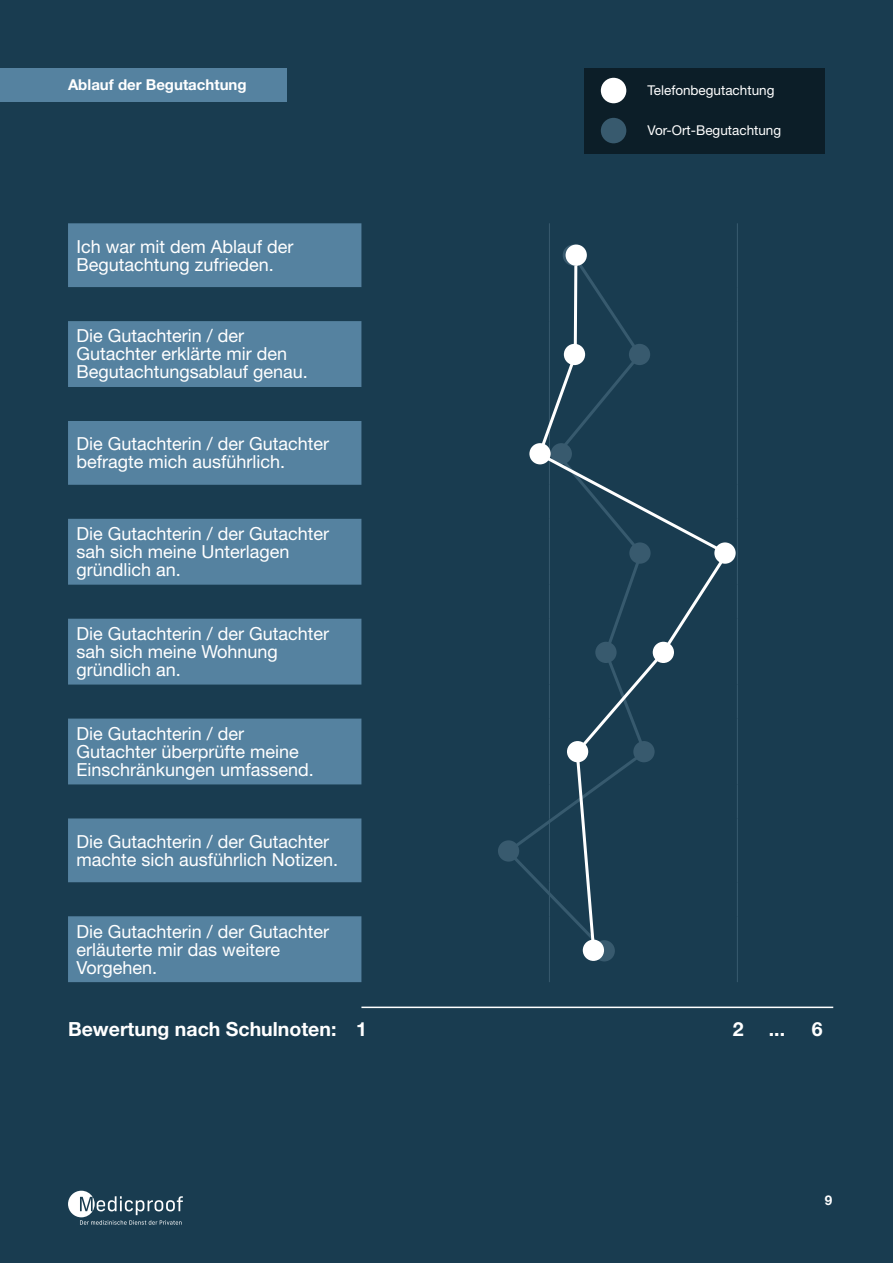
<style>
.page{position:relative;width:893px;height:1263px;background:#193c50}
.page>*{position:absolute;margin:0;border:0;box-sizing:border-box;transform-origin:0 0}
.t1{font:700 19.5px "Helvetica Neue LT Std";color:#fff}
.t2{font:18px/18px "Helvetica Neue LT Std";color:#fff}
.t3{font:700 15px "Helvetica Neue LT Std";color:#fff}
.t4{font:13.5px "Helvetica Neue LT Std";color:#fff}
.t5{font:700 13.5px "Helvetica Neue LT Std";color:#fff}
</style>
<div class="page">
<svg style="left:68px;top:1191px;width:115px;height:34px"></svg>
<div style="left:584px;top:68px;width:241px;height:85px;background:#0c1e28"></div>
<div style="left:0;top:68px;width:286px;height:33px;background:#5582a0"></div>
<svg style="left:68px;top:223px;width:293px;height:759px;fill:#5582a0"></svg>
<hr style="left:549px;top:223px;width:1px;height:64px;background:#385a6e">
<hr style="left:737px;top:223px;width:1px;height:64px;background:#385a6e">
<hr style="left:737px;top:287px;width:1px;height:34px;background:#385a6e">
<hr style="left:737px;top:321px;width:1px;height:66px;background:#385a6e">
<hr style="left:737px;top:387px;width:1px;height:34px;background:#385a6e">
<hr style="left:737px;top:421px;width:1px;height:64px;background:#385a6e">
<hr style="left:737px;top:485px;width:1px;height:34px;background:#385a6e">
<hr style="left:737px;top:519px;width:1px;height:66px;background:#385a6e">
<hr style="left:737px;top:585px;width:1px;height:34px;background:#385a6e">
<hr style="left:737px;top:619px;width:1px;height:65px;background:#385a6e">
<hr style="left:737px;top:684px;width:1px;height:34px;background:#385a6e">
<hr style="left:737px;top:718px;width:1px;height:66px;background:#385a6e">
<hr style="left:737px;top:784px;width:1px;height:34px;background:#385a6e">
<hr style="left:737px;top:818px;width:1px;height:64px;background:#385a6e">
<hr style="left:737px;top:882px;width:1px;height:34px;background:#385a6e">
<hr style="left:549px;top:916px;width:1px;height:66px;background:#385a6e">
<hr style="left:737px;top:916px;width:1px;height:66px;background:#385a6e">
<hr style="left:361px;top:1006px;width:472px;height:2px;background:#fff">
<div style="left:601px;top:78px;width:25px;height:25px;background:#fff;border-radius:50%"></div>
<div style="left:601px;top:118px;width:25px;height:25px;background:#385a6e;border-radius:50%"></div>
<svg style="left:536px;top:262px;width:193px;height:690px"></svg>
<svg style="left:563px;top:245px;width:21px;height:21px"></svg>
<div style="left:629px;top:344px;width:21px;height:21px;background:#385a6e;border-radius:50%"></div>
<div style="left:629px;top:542px;width:22px;height:22px;background:#385a6e;border-radius:50%"></div>
<div style="left:595px;top:642px;width:22px;height:21px;background:#385a6e;border-radius:50%"></div>
<div style="left:633px;top:741px;width:22px;height:21px;background:#385a6e;border-radius:50%"></div>
<div style="left:498px;top:840px;width:21px;height:22px;background:#385a6e;border-radius:50%"></div>
<div style="left:566px;top:245px;width:21px;height:21px;background:#fff;border-radius:50%"></div>
<div style="left:564px;top:344px;width:21px;height:21px;background:#fff;border-radius:50%"></div>
<div style="left:529px;top:443px;width:22px;height:21px;background:#fff;border-radius:50%"></div>
<div style="left:714px;top:542px;width:22px;height:22px;background:#fff;border-radius:50%"></div>
<div style="left:653px;top:642px;width:21px;height:21px;background:#fff;border-radius:50%"></div>
<div style="left:567px;top:741px;width:21px;height:21px;background:#fff;border-radius:50%"></div>
<div style="left:594px;top:940px;width:21px;height:21px;background:#385a6e;border-radius:50%"></div>
<div style="left:583px;top:940px;width:21px;height:21px;background:#fff;border-radius:50%"></div>
<p class="t3" style="left:68px;top:75px;width:180px">Ablauf der Begutachtung</p>
<p class="t4" style="left:648px;top:82px;width:128px">Telefonbegutachtung</p>
<p class="t4" style="left:648px;top:122px;width:135px">Vor-Ort-Begutachtung</p>
<p class="t2" style="left:77px;top:237px;width:219px">Ich war mit dem Ablauf der<br>Begutachtung zufrieden.</p>
<p class="t2" style="left:77px;top:327px;width:233px">Die Gutachterin / der<br>Gutachter erklärte mir den<br>Begutachtungsablauf genau.</p>
<p class="t2" style="left:77px;top:434px;width:254px">Die Gutachterin / der Gutachter befragte mich ausführlich.</p>
<p class="t2" style="left:77px;top:524px;width:254px">Die Gutachterin / der Gutachter sah sich meine Unterlagen gründlich an.</p>
<p class="t2" style="left:77px;top:624px;width:254px">Die Gutachterin / der Gutachter sah sich meine Wohnung gründlich an.</p>
<p class="t2" style="left:77px;top:724px;width:239px">Die Gutachterin / der<br>Gutachter überprüfte meine<br>Einschränkungen umfassend.</p>
<p class="t2" style="left:77px;top:832px;width:263px">Die Gutachterin / der Gutachter machte sich ausführlich Notizen.</p>
<p class="t2" style="left:77px;top:922px;width:254px">Die Gutachterin / der Gutachter erläuterte mir das weitere<br>Vorgehen.</p>
<p class="t1" style="left:68px;top:1017px;width:270px">Bewertung nach Schulnoten:</p>
<p class="t1" style="left:356px;top:1017px;width:12px">1</p>
<p class="t1" style="left:733px;top:1017px;width:12px">2</p>
<p class="t1" style="left:769px;top:1017px;width:18px">...</p>
<p class="t1" style="left:812px;top:1017px;width:12px">6</p>
<p class="t5" style="left:825px;top:1191px;width:9px">9</p>
</div>
